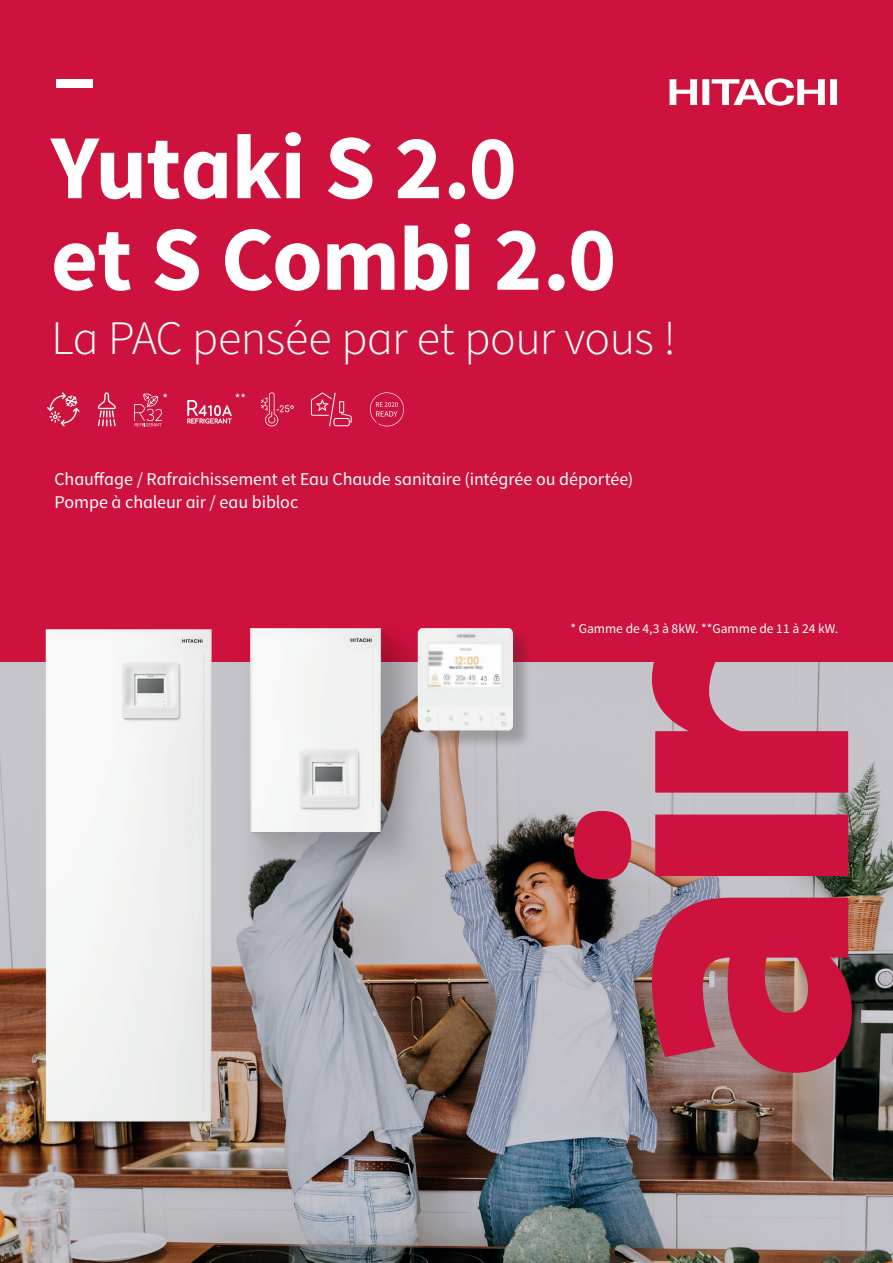
<style>
.page{position:relative;width:893px;height:1263px;background:#fff}
.page>*{position:absolute;margin:0;border:0;box-sizing:border-box;transform-origin:0 0}
.t1{font:700 91.5px/91.5px "Source Sans Pro";letter-spacing:-.015em;color:#fff}
.t2{font:300 48px "Source Sans Pro";letter-spacing:-.015em;color:#fff}
.t3{font:18px/22.5px "Source Sans Pro";letter-spacing:-.005em;color:#fff}
.t4{font:13.5px "Source Sans Pro";color:#fff}
</style>
<div class="page">
<img style="left:0;top:661px;width:893px;height:602px">
<div style="left:0;top:0;width:893px;height:661px;background:#cd123d"></div>
<img style="left:41px;top:629px;width:289px;height:553px">
<img style="left:176px;top:628px;width:279px;height:335px">
<svg style="left:652px;top:898px;width:200px;height:175px;background:#bd2f4d"></svg>
<svg style="left:574px;top:811px;width:274px;height:68px;background:#c72e51"></svg>
<svg style="left:652px;top:661px;width:196px;height:132px;background:#c95673"></svg>
<div style="left:420px;top:630px;width:112px;height:119px;background:#231f20;opacity:.25"></div>
<img style="left:418px;top:628px;width:95px;height:102px">
<img style="left:445px;top:644px;width:42px;height:28px">
<svg style="left:480px;top:674px;width:9px;height:11px"></svg>
<svg style="left:47px;top:392px;width:33px;height:34px"></svg>
<svg style="left:98px;top:392px;width:18px;height:34px"></svg>
<svg style="left:311px;top:392px;width:41px;height:34px"></svg>
<svg style="left:134px;top:393px;width:28px;height:33px"></svg>
<svg style="left:370px;top:392px;width:34px;height:34px"></svg>
<svg style="left:187px;top:400px;width:45px;height:24px"></svg>
<svg style="left:670px;top:78px;width:167px;height:28px"></svg>
<svg style="left:261px;top:392px;width:33px;height:34px"></svg>
<h1 class="t1" style="left:51px;top:34px;width:567px">–<br>Yutaki S 2.0 et S Combi 2.0</h1>
<h2 class="t2" style="left:51px;top:309px;width:626px">La PAC pensée par et pour vous !</h2>
<p class="t4" style="left:163px;top:390px;width:7px">*</p>
<p class="t4" style="left:235px;top:390px;width:13px">**</p>
<p class="t3" style="left:55px;top:468px;width:580px">Chauffage / Rafraichissement et Eau Chaude sanitaire (intégrée ou déportée)<br>Pompe à chaleur air / eau bibloc</p>
<p class="t4" style="left:570px;top:620px;width:269px">* Gamme de 4,3 à 8kW. **Gamme de 11 à 24 kW.</p>
</div>
